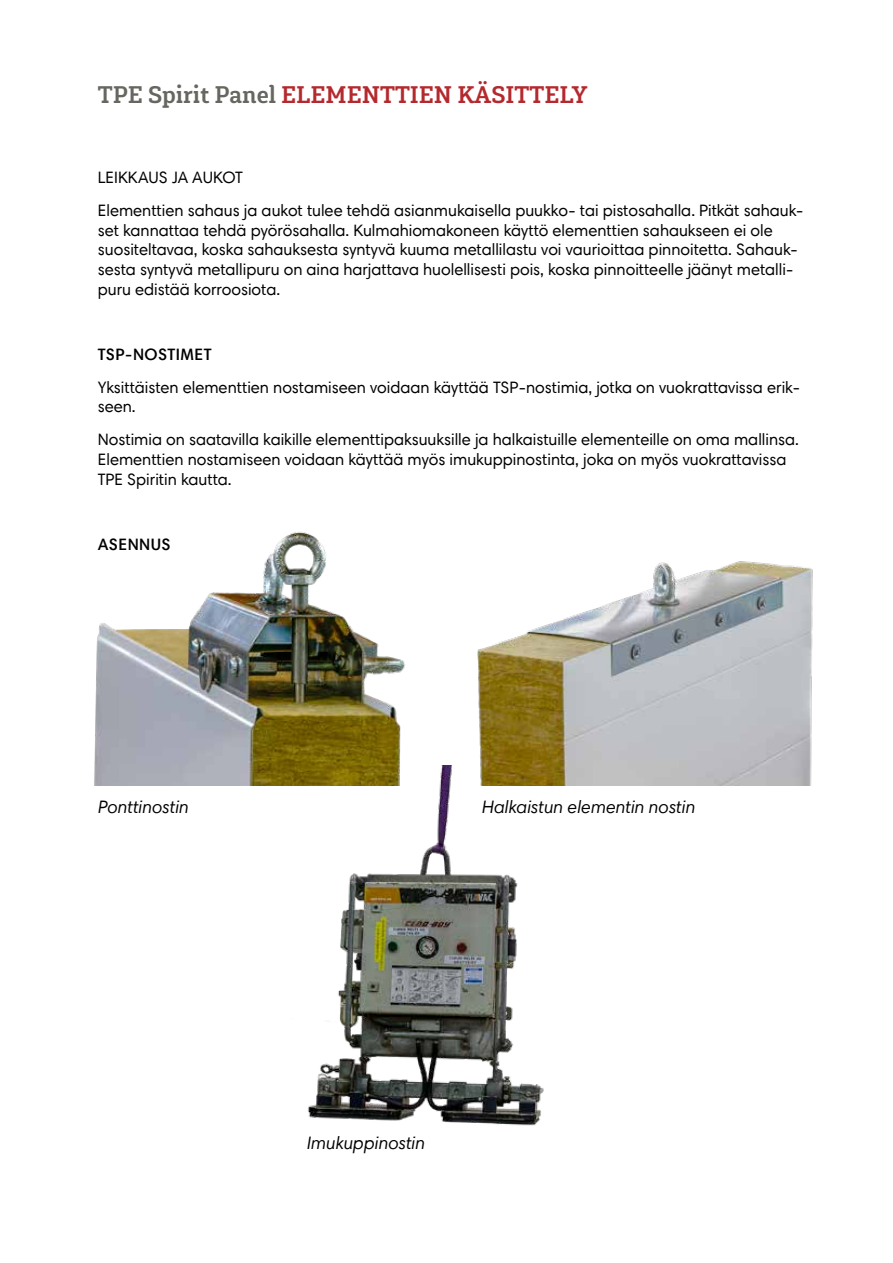
<style>
.page{position:relative;width:893px;height:1263px;background:#fff}
.page>*{position:absolute;margin:0;border:0;box-sizing:border-box;transform-origin:0 0}
.t1{font:700 24px "Gaspo Slab";color:#b4292d}
.t2{font:italic 18px "Harmonia Sans Pro";color:#000}
.t3{font:16.5px/19.8px "Harmonia Sans Pro";color:#000}
.t4{font:600 16.5px "Harmonia Sans Pro";letter-spacing:.025em;color:#000}
.s1{color:#676761}
</style>
<div class="page">
<img style="left:291px;top:765px;width:281px;height:361px">
<img style="left:94px;top:532px;width:334px;height:253px">
<img style="left:463px;top:561px;width:350px;height:224px">
<h1 class="t1" style="left:98px;top:79px;width:491px"><span class="s1">TPE Spirit Panel</span> ELEMENTTIEN KÄSITTELY</h1>
<p class="t3" style="left:98px;top:161px;width:707px;line-height:32.5px">LEIKKAUS JA AUKOT<br>Elementtien sahaus ja aukot tulee tehdä asianmukaisella puukko- tai pistosahalla. Pitkät sahauk-</p>
<p class="t3" style="left:98px;top:220px;width:702px">set kannattaa tehdä pyörösahalla. Kulmahiomakoneen käyttö elementtien sahaukseen ei ole suositeltavaa, koska sahauksesta syntyvä kuuma metallilastu voi vaurioittaa pinnoitetta. Sahauk&shy;sesta syntyvä metallipuru on aina harjattava huolellisesti pois, koska pinnoitteelle jäänyt metalli&shy;puru edistää korroosiota.</p>
<p class="t4" style="left:98px;top:344px;width:115px">TSP-NOSTIMET</p>
<p class="t3" style="left:98px;top:377px;width:704px">Yksittäisten elementtien nostamiseen voidaan käyttää TSP-nostimia, jotka on vuokrattavissa erik&shy;seen.</p>
<p class="t3" style="left:98px;top:429px;width:703px">Nostimia on saatavilla kaikille elementtipaksuuksille ja halkaistuille elementeille on oma mallinsa.<br>Elementtien nostamiseen voidaan käyttää myös imukuppinostinta, joka on myös vuokrattavissa<br>TPE Spiritin kautta.</p>
<p class="t4" style="left:98px;top:534px;width:74px">ASENNUS</p>
<p class="t2" style="left:98px;top:795px;width:92px">Ponttinostin</p>
<p class="t2" style="left:482px;top:795px;width:215px">Halkaistun elementin nostin</p>
<p class="t2" style="left:307px;top:1131px;width:119px">Imukuppinostin</p>
</div>
